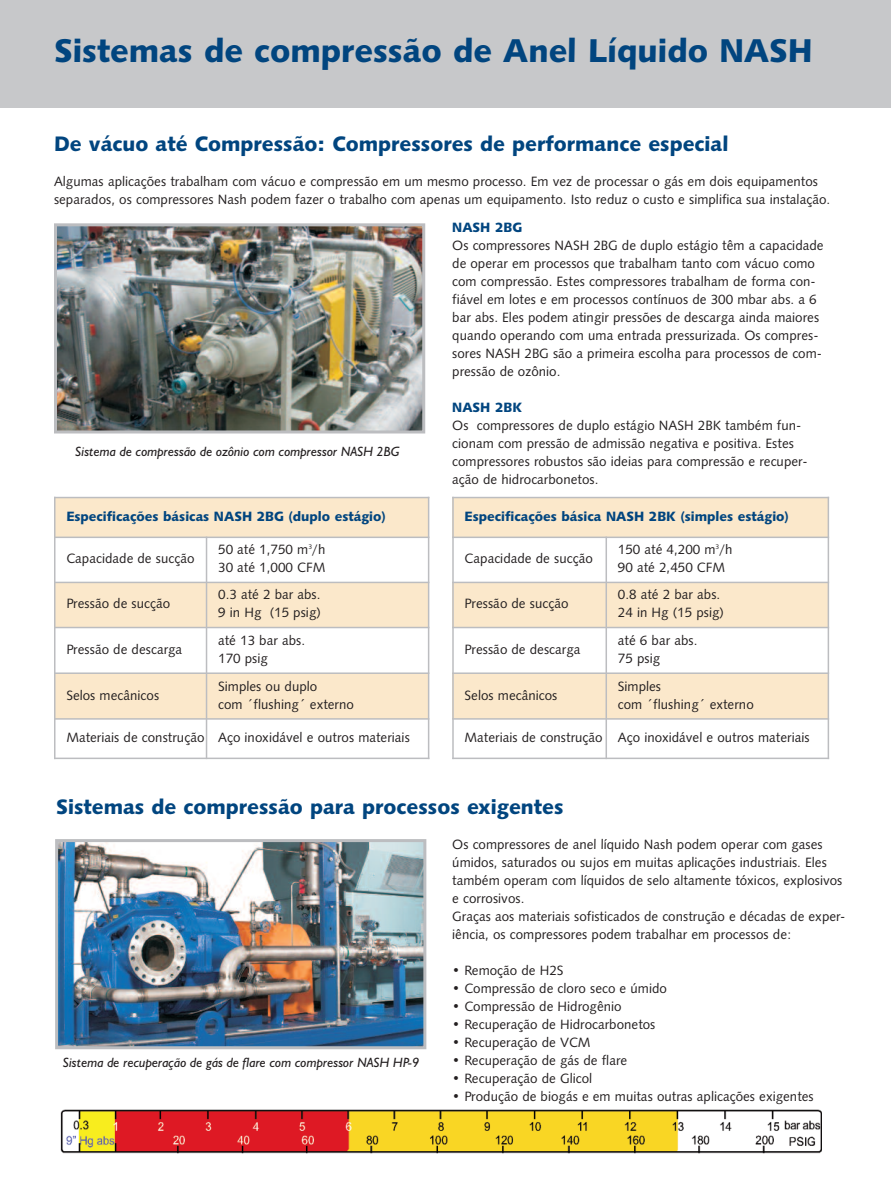
<style>
.page{position:relative;width:891px;height:1188px;background:#fff}
.page>*{position:absolute;margin:0;border:0;box-sizing:border-box;transform-origin:0 0}
.t1{font:33px "Humanist 531 BT Black A";color:#01457f}
.t2{font:21px "Humanist 531 BT Black A";color:#01457f}
.t3{font:13.5px/18px "Humanist 531 BT Roman A";color:#231f20}
.t4{font:italic 13.5px "Humanist 521 BT";color:#231f20}
.t5{font:13.5px "Humanist 531 BT Black A";color:#01457f}
</style>
<div class="page">
<div style="left:0;top:0;width:891px;height:108px;background:#c7c8ca"></div>
<div style="left:54px;top:497px;width:375px;height:40px;background:#fbe8cb"></div>
<div style="left:54px;top:582px;width:153px;height:46px;background:#fbe8cb"></div>
<div style="left:207px;top:582px;width:222px;height:46px;background:#fbe8cb"></div>
<div style="left:54px;top:673px;width:153px;height:46px;background:#fbe8cb"></div>
<div style="left:207px;top:673px;width:222px;height:46px;background:#fbe8cb"></div>
<hr style="left:54px;top:497px;width:2px;height:262px;background:#bcbdc0">
<hr style="left:206px;top:537px;width:1px;height:222px;background:#bcbdc0">
<hr style="left:428px;top:497px;width:1px;height:262px;background:#bcbdc0">
<hr style="left:54px;top:497px;width:375px;height:1px;background:#bcbdc0">
<hr style="left:54px;top:537px;width:375px;height:1px;background:#bcbdc0">
<hr style="left:54px;top:582px;width:375px;height:1px;background:#bcbdc0">
<hr style="left:54px;top:627px;width:375px;height:1px;background:#bcbdc0">
<hr style="left:54px;top:672px;width:375px;height:2px;background:#bcbdc0">
<hr style="left:54px;top:718px;width:375px;height:2px;background:#bcbdc0">
<hr style="left:54px;top:758px;width:375px;height:1px;background:#bcbdc0">
<div style="left:452px;top:497px;width:376px;height:40px;background:#fbe8cb"></div>
<div style="left:452px;top:582px;width:154px;height:46px;background:#fbe8cb"></div>
<div style="left:606px;top:582px;width:223px;height:46px;background:#fbe8cb"></div>
<div style="left:452px;top:673px;width:154px;height:46px;background:#fbe8cb"></div>
<div style="left:606px;top:673px;width:223px;height:46px;background:#fbe8cb"></div>
<hr style="left:452px;top:497px;width:2px;height:262px;background:#bcbdc0">
<hr style="left:606px;top:537px;width:1px;height:222px;background:#bcbdc0">
<hr style="left:828px;top:497px;width:1px;height:262px;background:#bcbdc0">
<hr style="left:452px;top:497px;width:377px;height:1px;background:#bcbdc0">
<hr style="left:452px;top:537px;width:377px;height:1px;background:#bcbdc0">
<hr style="left:452px;top:582px;width:377px;height:1px;background:#bcbdc0">
<hr style="left:452px;top:627px;width:377px;height:1px;background:#bcbdc0">
<hr style="left:452px;top:672px;width:377px;height:2px;background:#bcbdc0">
<hr style="left:452px;top:718px;width:377px;height:2px;background:#bcbdc0">
<hr style="left:452px;top:758px;width:377px;height:1px;background:#bcbdc0">
<img style="left:58px;top:227px;width:363px;height:203px">
<div style="left:54px;top:223px;width:371px;height:211px;border:3px solid #bcbdc0"></div>
<img style="left:59px;top:843px;width:363px;height:202px">
<div style="left:55px;top:839px;width:371px;height:210px;border:3px solid #bcbdc0"></div>
<img style="left:60px;top:1109px;width:762px;height:45px">
<h1 class="t1" style="left:54px;top:31px;width:760px">Sistemas de compressão de Anel Líquido NASH</h1>
<h2 class="t2" style="left:54px;top:131px;width:676px">De vácuo até Compressão: Compressores de performance especial</h2>
<p class="t3" style="left:54px;top:172px;width:778px">Algumas aplicações trabalham com vácuo e compressão em um mesmo processo. Em vez de processar o gás em dois equipamentos separados, os compressores Nash podem fazer o trabalho com apenas um equipamento. Isto reduz o custo e simplifica sua instalação.</p>
<p class="t5" style="left:452px;top:220px;width:71px">NASH 2BG</p>
<p class="t3" style="left:452px;top:237px;width:373px">Os compressores NASH 2BG de duplo estágio têm a capacidade de operar em processos que trabalham tanto com vácuo como com compressão. Estes compressores trabalham de forma con&shy;fiável em lotes e em processos contínuos de 300 mbar abs. a 6 bar abs. Eles podem atingir pressões de descarga ainda maiores quando operando com uma entrada pressurizada. Os compres&shy;sores NASH 2BG são a primeira escolha para processos de com&shy;pressão de ozônio.</p>
<p class="t5" style="left:452px;top:400px;width:71px">NASH 2BK</p>
<p class="t3" style="left:452px;top:417px;width:357px">Os compressores de duplo estágio NASH 2BK também fun&shy;cionam com pressão de admissão negativa e positiva. Estes compressores robustos são ideias para compressão e recuper&shy;ação de hidrocarbonetos.</p>
<p class="t4" style="left:76px;top:443px;width:325px">Sistema de compressão de ozônio com compressor NASH 2BG</p>
<p class="t5" style="left:66px;top:508px;width:321px">Especificações básicas NASH 2BG (duplo estágio)</p>
<p class="t3" style="left:66px;top:550px;width:130px">Capacidade de sucção</p>
<p class="t3" style="left:218px;top:541px;width:109px">50 até 1,750 m<sup>3</sup>/h<br>30 até 1,000 CFM</p>
<p class="t3" style="left:66px;top:595px;width:105px">Pressão de sucção</p>
<p class="t3" style="left:218px;top:586px;width:104px">0.3 até 2 bar abs.<br>9 in Hg (15 psig)</p>
<p class="t3" style="left:66px;top:640px;width:117px">Pressão de descarga</p>
<p class="t3" style="left:218px;top:631px;width:89px">até 13 bar abs.<br>170 psig</p>
<p class="t3" style="left:66px;top:686px;width:94px">Selos mecânicos</p>
<p class="t3" style="left:218px;top:677px;width:137px">Simples ou duplo<br>com ´flushing´ externo</p>
<p class="t3" style="left:66px;top:728px;width:345px">Materiais de construção Aço inoxidável e outros materiais</p>
<p class="t5" style="left:465px;top:508px;width:326px">Especificações básica NASH 2BK (simples estágio)</p>
<p class="t3" style="left:465px;top:550px;width:130px">Capacidade de sucção</p>
<p class="t3" style="left:618px;top:541px;width:116px">150 até 4,200 m<sup>3</sup>/h<br>90 até 2,450 CFM</p>
<p class="t3" style="left:465px;top:595px;width:105px">Pressão de sucção</p>
<p class="t3" style="left:618px;top:586px;width:108px">0.8 até 2 bar abs.<br>24 in Hg (15 psig)</p>
<p class="t3" style="left:465px;top:640px;width:117px">Pressão de descarga</p>
<p class="t3" style="left:618px;top:631px;width:81px">até 6 bar abs.<br>75 psig</p>
<p class="t3" style="left:465px;top:686px;width:94px">Selos mecânicos</p>
<p class="t3" style="left:618px;top:677px;width:137px">Simples<br>com ´flushing´ externo</p>
<p class="t3" style="left:465px;top:728px;width:347px">Materiais de construção Aço inoxidável e outros materiais</p>
<h2 class="t2" style="left:56px;top:795px;width:509px">Sistemas de compressão para processos exigentes</h2>
<p class="t4" style="left:63px;top:1054px;width:358px">Sistema de recuperação de gás de flare com compressor NASH HP-9</p>
<p class="t3" style="left:452px;top:835px;width:395px">Os compressores de anel líquido Nash podem operar com gases úmidos, saturados ou sujos em muitas aplicações industriais. Eles também operam com líquidos de selo altamente tóxicos, explosivos e corrosivos.<br>Graças aos materiais sofisticados de construção e décadas de exper&shy;iência, os compressores podem trabalhar em processos de:</p>
<p class="t3" style="left:452px;top:961px;width:113px">• Remoção de H2S</p>
<p class="t3" style="left:452px;top:979px;width:216px">• Compressão de cloro seco e úmido</p>
<p class="t3" style="left:452px;top:997px;width:171px">• Compressão de Hidrogênio</p>
<p class="t3" style="left:452px;top:1015px;width:205px">• Recuperação de Hidrocarbonetos</p>
<p class="t3" style="left:452px;top:1033px;width:140px">• Recuperação de VCM</p>
<p class="t3" style="left:452px;top:1051px;width:177px">• Recuperação de gás de flare</p>
<p class="t3" style="left:452px;top:1069px;width:141px">• Recuperação de Glicol</p>
<p class="t3" style="left:452px;top:1087px;width:363px">• Produção de biogás e em muitas outras aplicações exigentes</p>
</div>
